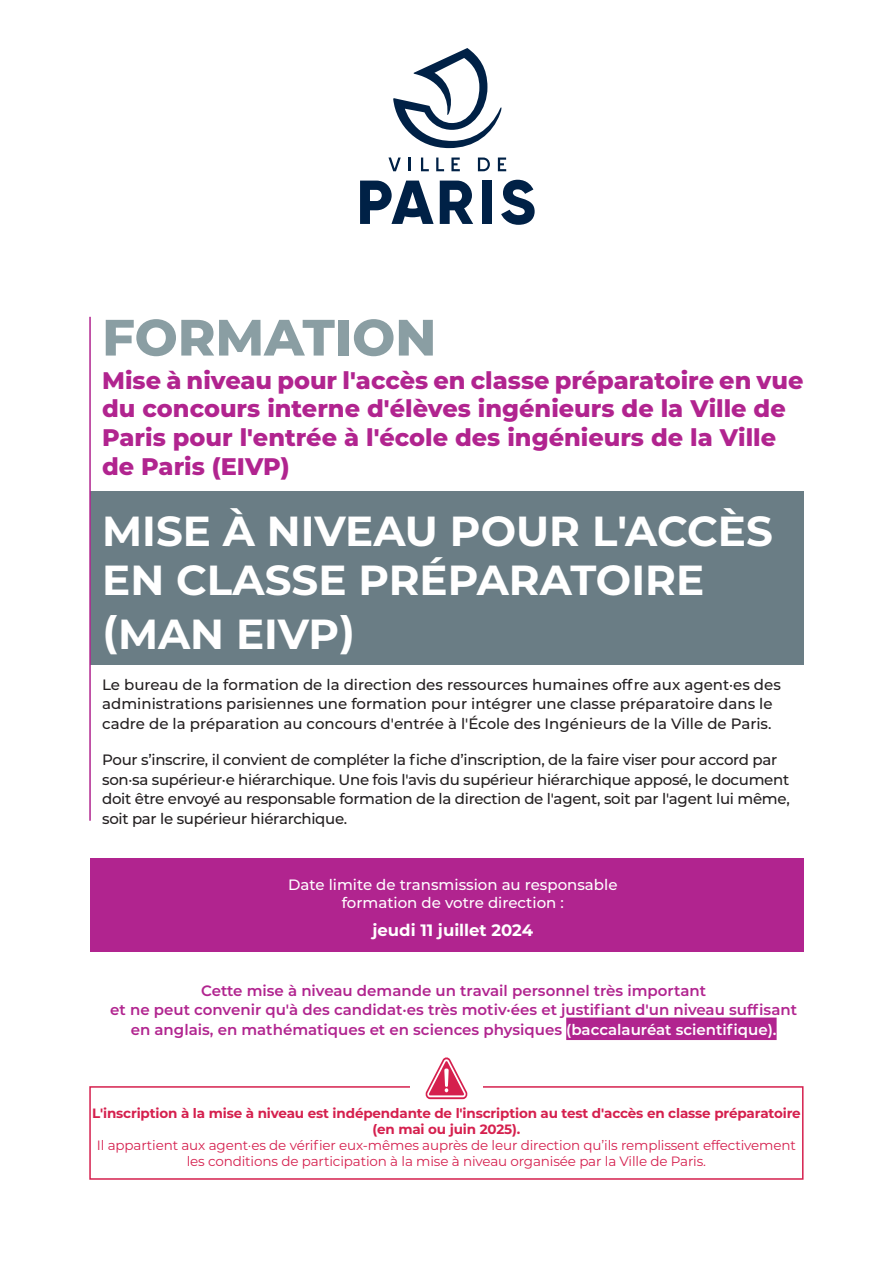
<style>
.page{position:relative;width:893px;height:1263px;background:#fff}
.page>*{position:absolute;margin:0;border:0;box-sizing:border-box;transform-origin:0 0}
.t1{font:800 51px "Montserrat";color:#8a9ea3}
.t2{font:700 42px/49.5px "Montserrat";color:#fff}
.t3{font:800 24px/28.8px "Montserrat";color:#b1248f}
.t4{font:700 16.5px "Montserrat";color:#fff}
.t5{font:500 15px/19.5px "Montserrat";letter-spacing:-.02em;color:#231f20}
.t6{font:500 15px/19.5px "Montserrat";color:#231f20}
.t7{font:600 15px/19.5px "Montserrat";color:#b1248f;text-align:center}
.t8{font:500 15px/18px "Montserrat";color:#fff;text-align:center}
.t9{font:13.5px/16.2px "Montserrat";letter-spacing:-.01em;color:#d5204e;text-align:center}
.t10{font:700 13.5px/16.2px "Montserrat";letter-spacing:-.01em;color:#d5204e;text-align:center}
.s1{color:#fff}
</style>
<div class="page">
<div style="left:91px;top:491px;width:713px;height:173px;background:#6a7d85"></div>
<div style="left:482px;top:181px;width:10px;height:43px;background:#002146"></div>
<svg style="left:440px;top:181px;width:33px;height:43px"></svg>
<svg style="left:360px;top:181px;width:74px;height:43px"></svg>
<svg style="left:501px;top:180px;width:34px;height:45px"></svg>
<svg style="left:388px;top:158px;width:13px;height:13px"></svg>
<svg style="left:409px;top:158px;width:2px;height:13px"></svg>
<svg style="left:421px;top:158px;width:8px;height:13px"></svg>
<svg style="left:436px;top:158px;width:8px;height:13px"></svg>
<svg style="left:478px;top:158px;width:12px;height:13px"></svg>
<svg style="left:498px;top:158px;width:8px;height:13px"></svg>
<svg style="left:451px;top:158px;width:9px;height:13px"></svg>
<svg style="left:393px;top:48px;width:109px;height:100px"></svg>
<hr style="left:89px;top:317px;width:2px;height:504px;background:#b1248f">
<div style="left:566px;top:1017px;width:211px;height:23px;background:#b1248f"></div>
<div style="left:90px;top:858px;width:714px;height:93px;background:#b1248f"></div>
<div style="left:89px;top:1086px;width:714px;height:94px;border:2px solid #d5204e"></div>
<svg style="left:410px;top:1057px;width:73px;height:42px"></svg>
<h1 class="t1" style="left:102px;top:300px;width:336px">FORMATION</h1>
<h3 class="t3" style="left:102px;top:364px;width:703px">Mise à niveau pour l'accès en classe préparatoire en vue du concours interne d'élèves ingénieurs de la Ville de Paris pour l'entrée à l'école des ingénieurs de la Ville de Paris (EIVP)</h3>
<h2 class="t2" style="left:102px;top:504px;width:672px">MISE À NIVEAU POUR L'ACCÈS<br>EN CLASSE PRÉPARATOIRE</h2>
<h2 class="t2" style="left:102px;top:607px;width:255px">(MAN EIVP)</h2>
<p class="t6" style="left:102px;top:674px;width:680px">Le bureau de la formation de la direction des ressources humaines offre aux agent·es des administrations parisiennes une formation pour intégrer une classe préparatoire dans le cadre de la préparation au concours d'entrée à l'École des Ingénieurs de la Ville de Paris.</p>
<p class="t5" style="left:102px;top:750px;width:689px">Pour s’inscrire, il convient de compléter la fiche d’inscription, de la faire viser pour accord par son·sa supérieur·e hiérarchique. Une fois l'avis du supérieur hiérarchique apposé, le document doit être envoyé au responsable formation de la direction de l'agent, soit par l'agent lui même, soit par le supérieur hiérarchique.</p>
<p class="t8" style="left:288px;top:875px;width:331px">Date limite de transmission au responsable formation de votre direction :</p>
<p class="t4" style="left:372px;top:918px;width:162px">jeudi 11 juillet 2024</p>
<p class="t7" style="left:110px;top:980px;width:688px">Cette mise à niveau demande un travail personnel très important<br>et ne peut convenir qu'à des candidat·es très motiv·ées et justifiant d'un niveau suffisant en anglais, en mathématiques et en sciences physiques <span class="s1">(baccalauréat scientifique).</span></p>
<p class="t10" style="left:92px;top:1104px;width:710px">L'inscription à la mise à niveau est indépendante de l'inscription au test d'accès en classe préparatoire (en mai ou juin 2025).</p>
<p class="t9" style="left:97px;top:1137px;width:701px">Il appartient aux agent·es de vérifier eux-mêmes auprès de leur direction qu’ils remplissent effectivement les conditions de participation à la mise à niveau organisée par la Ville de Paris.</p>
</div>
